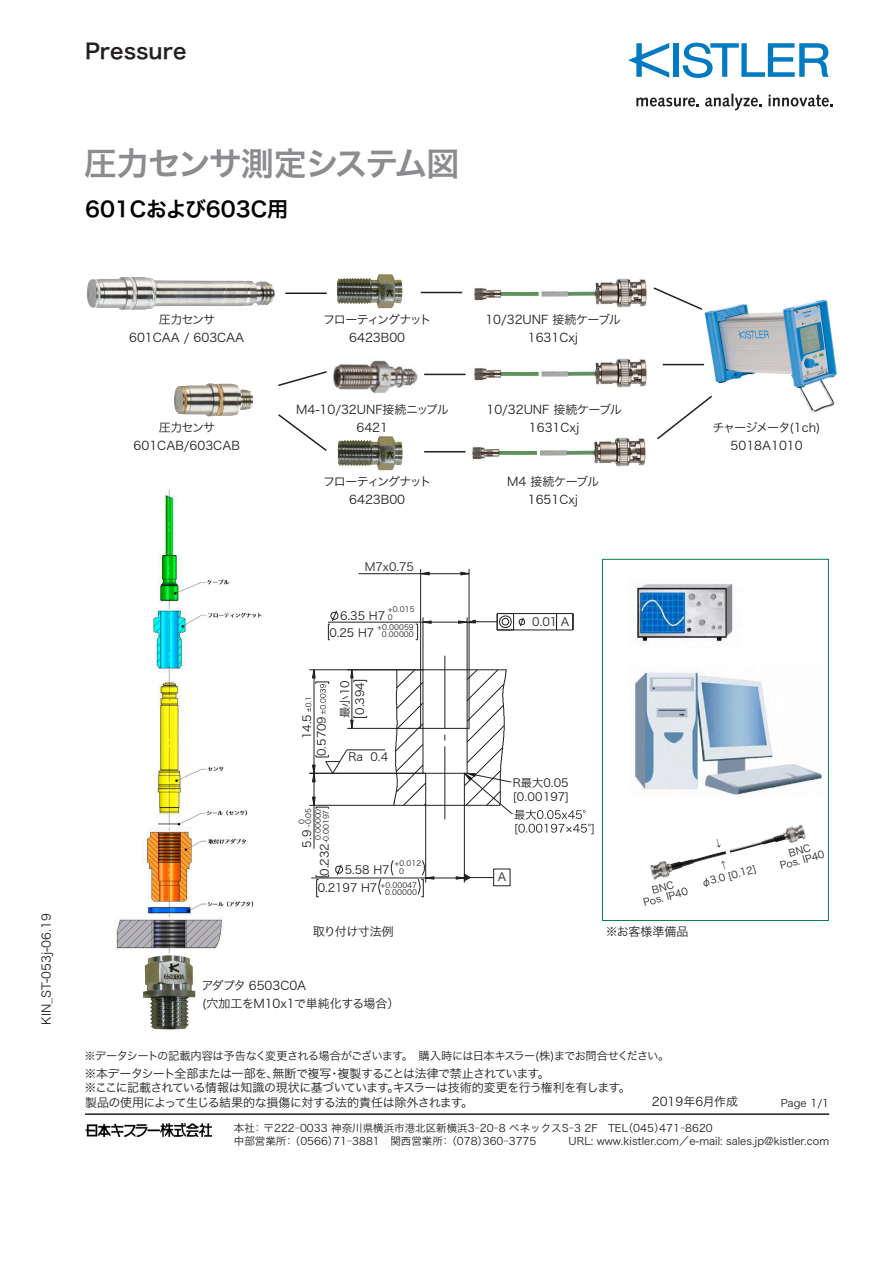
<style>
.page{position:relative;width:893px;height:1263px;background:#fff}
.page>*{position:absolute;margin:0;border:0;box-sizing:border-box;transform-origin:0 0}
.t1{font:33px "Hira Kaku Pro N W6";letter-spacing:-.05em;color:#8a8c8f}
.t2{font:21px "Hira Kaku Pro N W6";color:#000}
.t3{font:21px "Hira Kaku Pro N W6";color:#231f20}
._0_2_Body_9_12_pt_le{font:12px "Hira Kaku Pro N W3";color:#231f20}
._0_2_Body_9_12_pt_le-2{font:12px/14.4px "Hira Kaku Pro N W3";letter-spacing:-.045em;color:#231f20}
._0_2_Body_9_12_pt_le-3{font:12px "Hira Kaku Pro N W3";letter-spacing:-.025em;color:#231f20}
._0_2_Body_9_12_pt_le-4{font:12px "Hira Kaku Pro N W3";letter-spacing:-.105em;color:#231f20}
._0_2_Body_9_12_pt_le-5{font:12px "Hira Kaku Pro N W3";letter-spacing:-.07em;color:#231f20}
.t4{font:11.4px/14.9px "Hira Kaku Pro N W3";color:#231f20}
.t5{font:11.25px "Hira Kaku Pro N W3";letter-spacing:-.05em;color:#231f20}
.t6{font:10.5px/13.5px "Hira Kaku Pro N W3";color:#231f20}
._0_2_Body_9_12_pt_le-6{font:9.9px "Hira Kaku Pro N W3";color:#231f20}
.t7{font:7.35px/7.4px "Hira Kaku Pro N W3";color:#231f20}
</style>
<div class="page">
<div style="left:673px;top:43px;width:6px;height:34px;background:#007ac2"></div>
<svg style="left:683px;top:43px;width:146px;height:35px"></svg>
<svg style="left:628px;top:43px;width:41px;height:35px"></svg>
<svg style="left:636px;top:98px;width:63px;height:9px"></svg>
<svg style="left:705px;top:94px;width:57px;height:16px"></svg>
<svg style="left:768px;top:95px;width:65px;height:12px"></svg>
<hr style="left:85px;top:1113px;width:744px;height:2px;background:#231f20">
<img style="left:85px;top:1124px;width:126px;height:12px">
<img style="left:337px;top:436px;width:88px;height:35px">
<img style="left:87px;top:277px;width:188px;height:33px">
<img style="left:174px;top:383px;width:79px;height:33px">
<img style="left:337px;top:274px;width:87px;height:35px">
<img style="left:333px;top:360px;width:85px;height:34px">
<img style="left:474px;top:278px;width:173px;height:30px">
<img style="left:474px;top:358px;width:173px;height:30px">
<img style="left:465px;top:437px;width:181px;height:30px">
<img style="left:698px;top:299px;width:139px;height:114px">
<hr style="left:285px;top:292px;width:42px;height:2px;background:#231f20">
<hr style="left:424px;top:374px;width:42px;height:1px;background:#231f20">
<hr style="left:421px;top:292px;width:41px;height:1px;background:#231f20">
<hr style="left:424px;top:451px;width:42px;height:1px;background:#231f20">
<svg style="left:278px;top:371px;width:49px;height:15px"></svg>
<svg style="left:278px;top:414px;width:49px;height:37px"></svg>
<svg style="left:653px;top:287px;width:51px;height:24px"></svg>
<svg style="left:657px;top:394px;width:57px;height:46px"></svg>
<hr style="left:663px;top:364px;width:41px;height:1px;background:#231f20">
<img style="left:116px;top:491px;width:146px;height:442px">
<img style="left:116px;top:933px;width:105px;height:97px">
<hr style="left:423px;top:669px;width:44px;height:1px;background:#231f20">
<hr style="left:426px;top:773px;width:38px;height:1px;background:#231f20">
<hr style="left:426px;top:805px;width:38px;height:1px;background:#231f20">
<svg style="left:393px;top:669px;width:33px;height:137px"></svg>
<hr style="left:445px;top:656px;width:1px;height:73px;background:#231f20">
<hr style="left:445px;top:746px;width:1px;height:73px;background:#231f20">
<hr style="left:420px;top:670px;width:1px;height:58px;background:#231f20">
<hr style="left:347px;top:750px;width:38px;height:1px;background:#231f20">
<hr style="left:464px;top:877px;width:30px;height:1px;background:#231f20">
<div style="left:493px;top:869px;width:17px;height:17px;border:1px solid #231f20"></div>
<hr style="left:421px;top:728px;width:48px;height:1px;background:#231f20">
<hr style="left:314px;top:773px;width:1px;height:32px;background:#231f20">
<hr style="left:314px;top:805px;width:1px;height:44px;background:#231f20">
<hr style="left:464px;top:805px;width:1px;height:78px;background:#231f20">
<hr style="left:425px;top:805px;width:1px;height:78px;background:#231f20">
<hr style="left:311px;top:878px;width:153px;height:1px;background:#231f20">
<hr style="left:309px;top:805px;width:85px;height:1px;background:#231f20">
<hr style="left:423px;top:622px;width:44px;height:1px;background:#231f20">
<hr style="left:328px;top:622px;width:95px;height:1px;background:#231f20">
<hr style="left:467px;top:617px;width:1px;height:53px;background:#231f20">
<hr style="left:423px;top:617px;width:1px;height:53px;background:#231f20">
<hr style="left:352px;top:670px;width:1px;height:58px;background:#231f20">
<hr style="left:347px;top:728px;width:74px;height:1px;background:#231f20">
<hr style="left:314px;top:670px;width:1px;height:103px;background:#231f20">
<hr style="left:309px;top:773px;width:117px;height:1px;background:#231f20">
<hr style="left:309px;top:669px;width:114px;height:1px;background:#231f20">
<svg style="left:328px;top:610px;width:10px;height:30px"></svg>
<svg style="left:316px;top:875px;width:13px;height:2px"></svg>
<svg style="left:335px;top:864px;width:8px;height:11px"></svg>
<svg style="left:391px;top:860px;width:3px;height:16px"></svg>
<div style="left:316px;top:879px;width:3px;height:18px;border:1px solid #231f20"></div>
<svg style="left:378px;top:879px;width:3px;height:16px"></svg>
<hr style="left:420px;top:569px;width:1px;height:101px;background:#231f20">
<hr style="left:469px;top:569px;width:1px;height:101px;background:#231f20">
<hr style="left:358px;top:573px;width:63px;height:1px;background:#231f20">
<hr style="left:421px;top:573px;width:48px;height:1px;background:#231f20">
<svg style="left:458px;top:613px;width:116px;height:17px"></svg>
<svg style="left:416px;top:620px;width:16px;height:20px"></svg>
<svg style="left:350px;top:716px;width:17px;height:13px"></svg>
<svg style="left:350px;top:669px;width:17px;height:13px"></svg>
<svg style="left:312px;top:797px;width:17px;height:12px"></svg>
<svg style="left:312px;top:749px;width:35px;height:33px"></svg>
<svg style="left:417px;top:860px;width:17px;height:37px"></svg>
<svg style="left:460px;top:572px;width:9px;height:3px"></svg>
<svg style="left:464px;top:669px;width:129px;height:165px"></svg>
<svg style="left:420px;top:572px;width:10px;height:3px"></svg>
<svg style="left:456px;top:873px;width:15px;height:8px"></svg>
<svg style="left:305px;top:669px;width:24px;height:45px"></svg>
<img style="left:635px;top:583px;width:188px;height:212px">
<img style="left:729px;top:824px;width:77px;height:28px">
<img style="left:650px;top:853px;width:65px;height:27px">
<div style="left:602px;top:559px;width:227px;height:362px;border:1px solid #018249"></div>
<svg style="left:789px;top:843px;width:17px;height:9px"></svg>
<svg style="left:715px;top:851px;width:11px;height:6px"></svg>
<h2 class="t3" style="left:85px;top:32px;width:103px">Pressure</h2>
<h1 class="t1" style="left:84px;top:133px;width:377px">圧力センサ測定システム図</h1>
<h2 class="t2" style="left:85px;top:191px;width:205px">601Cおよび603C用</h2>
<p class="_0_2_Body_9_12_pt_le" style="left:36px;top:1025px;width:113px;rotate:-90deg">KIN_ST-053j-06.19</p>
<p class="_0_2_Body_9_12_pt_le-3" style="left:159px;top:309px;width:58px">圧力センサ</p>
<p class="_0_2_Body_9_12_pt_le" style="left:129px;top:327px;width:117px">601CAA / 603CAA</p>
<p class="_0_2_Body_9_12_pt_le-4" style="left:323px;top:309px;width:110px">フローティングナット</p>
<p class="_0_2_Body_9_12_pt_le" style="left:349px;top:327px;width:57px">6423B00</p>
<p class="_0_2_Body_9_12_pt_le" style="left:485px;top:309px;width:137px">10/32UNF 接続ケーブル</p>
<p class="_0_2_Body_9_12_pt_le" style="left:528px;top:327px;width:52px">1631Cxj</p>
<p class="_0_2_Body_9_12_pt_le-3" style="left:159px;top:417px;width:58px">圧力センサ</p>
<p class="_0_2_Body_9_12_pt_le" style="left:134px;top:435px;width:108px">601CAB/603CAB</p>
<p class="_0_2_Body_9_12_pt_le" style="left:296px;top:399px;width:154px">M4-10/32UNF接続ニップル</p>
<p class="_0_2_Body_9_12_pt_le-3" style="left:356px;top:417px;width:33px">6421</p>
<p class="_0_2_Body_9_12_pt_le-4" style="left:323px;top:471px;width:110px">フローティングナット</p>
<p class="_0_2_Body_9_12_pt_le" style="left:349px;top:489px;width:57px">6423B00</p>
<p class="_0_2_Body_9_12_pt_le" style="left:486px;top:399px;width:137px">10/32UNF 接続ケーブル</p>
<p class="_0_2_Body_9_12_pt_le" style="left:529px;top:417px;width:52px">1631Cxj</p>
<p class="_0_2_Body_9_12_pt_le-3" style="left:507px;top:471px;width:93px">M4 接続ケーブル</p>
<p class="_0_2_Body_9_12_pt_le" style="left:528px;top:489px;width:52px">1651Cxj</p>
<p class="_0_2_Body_9_12_pt_le-5" style="left:713px;top:417px;width:109px">チャージメータ(1ch)</p>
<p class="_0_2_Body_9_12_pt_le" style="left:731px;top:435px;width:74px">5018A1010</p>
<p class="t4" style="left:365px;top:559px;width:51px">M7x0.75</p>
<p class="t7" style="left:388px;top:605px;width:28px">+0.015</p>
<p class="t4" style="left:340px;top:607px;width:46px">6.35 H7</p>
<p class="t7" style="left:388px;top:613px;width:6px">0</p>
<p class="t7" style="left:377px;top:623px;width:38px">+0.00059</p>
<p class="t4" style="left:329px;top:625px;width:46px">0.25 H7</p>
<p class="t7" style="left:382px;top:630px;width:33px">0.00000</p>
<p class="t4" style="left:532px;top:613px;width:39px">0.01 A</p>
<p class="t4" style="left:299px;top:739px;width:27px;rotate:-90deg">14.5</p>
<p class="t4" style="left:313px;top:756px;width:41px;rotate:-90deg">0.5709</p>
<p class="t4" style="left:337px;top:718px;width:39px;rotate:-90deg">最小10<br>0.394</p>
<p class="t4" style="left:348px;top:748px;width:41px">Ra 0.4</p>
<p class="t7" style="left:304px;top:827px;width:21px;rotate:-90deg">-0.05</p>
<p class="t7" style="left:297px;top:824px;width:6px;rotate:-90deg">0</p>
<p class="t7" style="left:314px;top:843px;width:36px;line-height:7.9px;text-align:center;rotate:-90deg">0.00000 -0.00197</p>
<p class="t4" style="left:299px;top:847px;width:19px;rotate:-90deg">5.9</p>
<p class="t4" style="left:316px;top:876px;width:34px;rotate:-90deg">0.232</p>
<p class="t4" style="left:345px;top:861px;width:46px">5.58 H7</p>
<p class="t7" style="left:399px;top:859px;width:24px;text-indent:-5px">+0.012<br>0</p>
<p class="t4" style="left:318px;top:879px;width:101px">0.2197 H7 <sup>+0.00047</sup></p>
<p class="t7" style="left:385px;top:888px;width:33px">0.00000</p>
<p class="_0_2_Body_9_12_pt_le-3" style="left:313px;top:921px;width:83px">取り付け寸法例</p>
<p class="t4" style="left:513px;top:774px;width:57px">R最大0.05</p>
<p class="t5" style="left:513px;top:786px;width:58px">[0.00197]</p>
<p class="t4" style="left:498px;top:869px;width:10px">A</p>
<p class="_0_2_Body_9_12_pt_le-6" style="left:641px;top:894px;width:47px;rotate:-15deg">Pos. IP40</p>
<p class="_0_2_Body_9_12_pt_le-3" style="left:606px;top:921px;width:84px">※お客様準備品</p>
<p class="_0_2_Body_9_12_pt_le-6" style="left:699px;top:875px;width:58px;rotate:-15deg">φ3.0 [0.12]</p>
<p class="_0_2_Body_9_12_pt_le" style="left:202px;top:975px;width:106px">アダプタ 6503C0A</p>
<p class="_0_2_Body_9_12_pt_le" style="left:202px;top:993px;width:199px">(穴加工をM10x1で単純化する場合）</p>
<p class="t5" style="left:85px;top:1046px;width:586px">※データシートの記載内容は予告なく変更される場合がございます。　購入時には日本キスラー(株)までお問合せください。</p>
<p class="_0_2_Body_9_12_pt_le-6" style="left:778px;top:857px;width:47px;rotate:-15deg">Pos. IP40</p>
<p class="_0_2_Body_9_12_pt_le-2" style="left:85px;top:1065px;width:548px">※本データシート全部または一部を、無断で複写・複製することは法律で禁止されています。<br>※ここに記載されている情報は知識の現状に基づいています。キスラーは技術的変更を行う権利を有します。製品の使用によって生じる結果的な損傷に対する法的責任は除外されます。</p>
<p class="_0_2_Body_9_12_pt_le" style="left:652px;top:1091px;width:88px">2019年6月作成</p>
<p class="t6" style="left:781px;top:1096px;width:50px">Page 1/1</p>
<p class="t6" style="left:234px;top:1120px;width:480px">本社： 〒222－0033 神奈川県横浜市港北区新横浜3－20－8 ベネックスS－3 2F　TEL（045）471－8620中部営業所： （0566）71－3881　関西営業所： （078）360－3775　</p>
<p class="t6" style="left:569px;top:1134px;width:262px">URL: www.kistler.com／e-mail: sales.jp@kistler.com</p>
</div>
